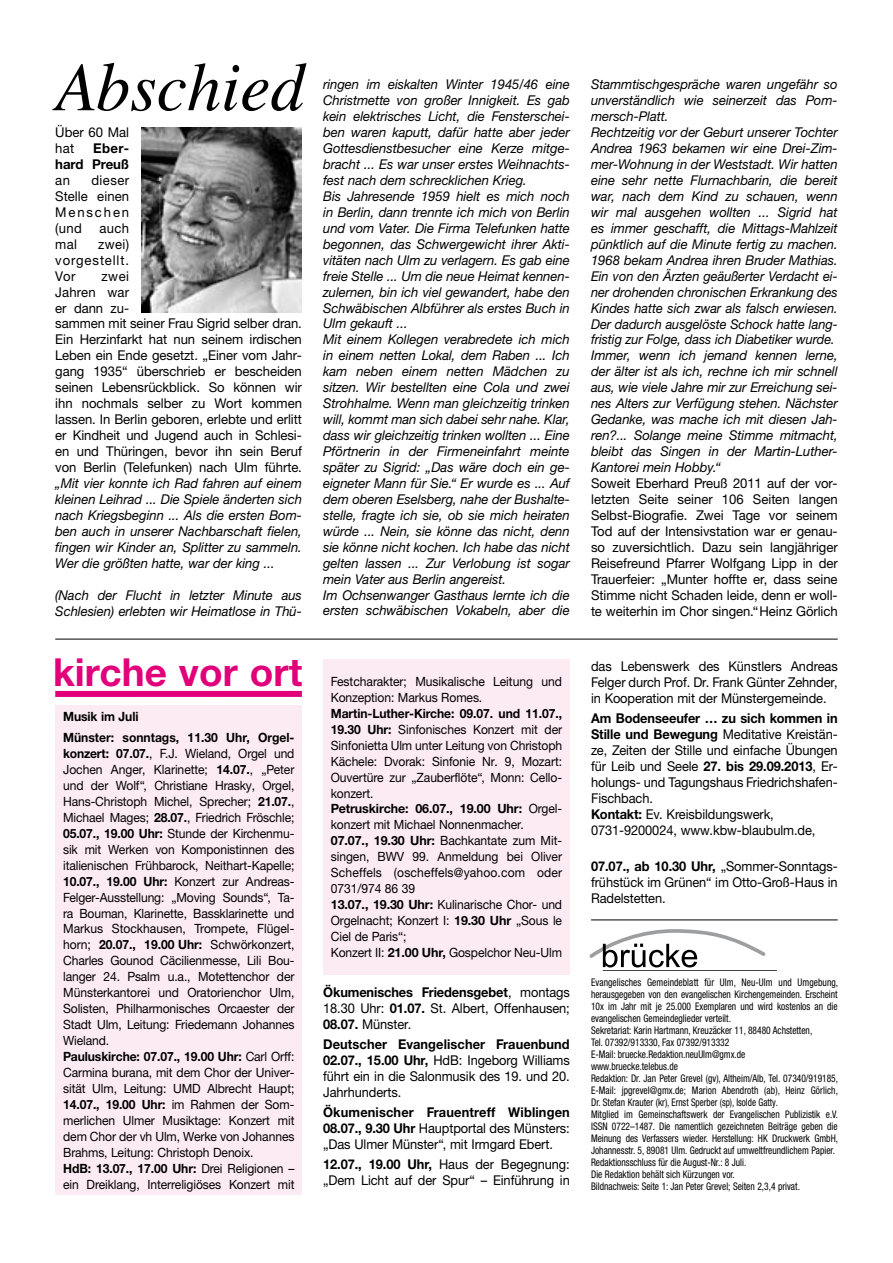
<style>
.page{position:relative;width:893px;height:1263px;background:#fff}
.page>*{position:absolute;margin:0;border:0;box-sizing:border-box;transform-origin:0 0}
.t1{font:italic 69px "Times";color:#000}
.t2{font:700 38.7px "Helvetica Neue LTW1 G";color:#e2007a}
.t3{font:italic 13.5px/15.9px "Helvetica Neue LTW1 G";letter-spacing:-.005em;color:#000}
.t4{font:13.5px/15.9px "Helvetica Neue LTW1 G";letter-spacing:-.005em;color:#000;text-align:justify;scale:.95 1}
.t5{font:13.5px/15.9px "Helvetica Neue LTW1 G";letter-spacing:-.005em;color:#000;text-align:justify}
.t6{font:700 13.5px/15.9px "Helvetica Neue LTW1 G";letter-spacing:-.005em;color:#000;text-align:right}
.t7{font:12.75px/15.9px "Helvetica Neue LTW1 G";letter-spacing:-.005em;color:#000;scale:.95 1}
.t8{font:700 12.75px/21px "Helvetica Neue LTW1 G";color:#000;scale:.95 1}
.t9{font:condensed 10.5px/12px "Helvetica Neue LTW1 G";color:#000;scale:.9 1}
.s1{font-weight:700}
</style>
<div class="page">
<hr style="left:55px;top:639px;width:783px;height:1px;background:#000">
<div style="left:55px;top:705px;width:247px;height:490px;background:#fcebf2"></div>
<div style="left:323px;top:659px;width:247px;height:316px;background:#fcebf2"></div>
<div style="left:55px;top:691px;width:247px;height:6px;background:#e2007a"></div>
<hr style="left:591px;top:919px;width:247px;height:1px;background:#000">
<hr style="left:603px;top:970px;width:174px;height:1px;background:#000">
<svg style="left:589px;top:929px;width:177px;height:38px"></svg>
<img style="left:142px;top:128px;width:160px;height:185px">
<h1 class="t1" style="left:54px;top:27px;width:252px">Abschied</h1>
<p class="t5" style="left:55px;top:124px;width:75px">Über 60 Mal hat</p>
<p class="t6" style="left:55px;top:140px;width:75px">Eber-<br>hard Preuß</p>
<p class="t5" style="left:55px;top:172px;width:16px">an</p>
<p class="t5" style="left:55px;top:172px;width:75px;text-indent:36px">dieser Stelle einen Menschen (und</p>
<p class="t5" style="left:100px;top:220px;width:31px">auch</p>
<p class="t5" style="left:55px;top:236px;width:75px;text-indent:43px">zwei) vorgestellt.<br>Vor</p>
<p class="t5" style="left:55px;top:236px;width:23px">mal</p>
<p class="t5" style="left:55px;top:268px;width:248px;text-align:left;text-indent:46px">zwei<br>Jahren war<br>er dann zu-<br>sammen mit seiner Frau Sigrid selber dran.<br>Ein Herzinfarkt hat nun seinem irdischen<br>Leben ein Ende gesetzt. „Einer vom Jahr&shy;gang 1935“ überschrieb er bescheiden seinen Lebensrückblick. So können wir ihn nochmals selber zu Wort kommen lassen. In Berlin geboren, erlebte und erlitt er Kindheit und Jugend auch in Schlesi&shy;en und Thüringen, bevor ihn sein Beruf von Berlin (Telefunken) nach Ulm führte.</p>
<p class="t3" style="left:55px;top:475px;width:248px;text-align:justify">„Mit vier konnte ich Rad fahren auf einem kleinen Leihrad ... Die Spiele änderten sich nach Kriegsbeginn ... Als die ersten Bom&shy;ben auch in unserer Nachbarschaft fielen, fingen wir Kinder an, Splitter zu sammeln.<br>Wer die größten hatte, war der king ...</p>
<p class="t3" style="left:55px;top:587px;width:248px">(Nach der Flucht in letzter Minute aus<br>Schlesien) erlebten wir Heimatlose in Thü-</p>
<p class="t3" style="left:323px;top:76px;width:248px">ringen im eiskalten Winter 1945/46 eine Christmette von großer Innigkeit. Es gab kein elektrisches Licht, die Fensterschei&shy;ben waren kaputt, dafür hatte aber jeder Gottesdienstbesucher eine Kerze mitge&shy;bracht ... Es war unser erstes Weihnachts&shy;fest nach dem schrecklichen Krieg.<br>Bis Jahresende 1959 hielt es mich noch in Berlin, dann trennte ich mich von Berlin und vom Vater. Die Firma Telefunken hatte begonnen, das Schwergewicht ihrer Akti&shy;vitäten nach Ulm zu verlagern. Es gab eine freie Stelle ... Um die neue Heimat kennen&shy;zulernen, bin ich viel gewandert, habe den Schwäbischen Albführer als erstes Buch in Ulm gekauft ...<br>Mit einem Kollegen verabredete ich mich in einem netten Lokal, dem Raben ... Ich kam neben einem netten Mädchen zu sitzen. Wir bestellten eine Cola und zwei Strohhalme. Wenn man gleichzeitig trinken will, kommt man sich dabei sehr nahe. Klar, dass wir gleichzeitig trinken wollten ... Eine Pförtnerin in der Firmeneinfahrt meinte später zu Sigrid: „Das wäre doch ein ge&shy;eigneter Mann für Sie.“ Er wurde es ... Auf dem oberen Eselsberg, nahe der Bushalte&shy;stelle, fragte ich sie, ob sie mich heiraten würde ... Nein, sie könne das nicht, denn sie könne nicht kochen. Ich habe das nicht gelten lassen ... Zur Verlobung ist sogar mein Vater aus Berlin angereist.<br>Im Ochsenwanger Gasthaus lernte ich die ersten schwäbischen Vokabeln, aber die</p>
<p class="t3" style="left:591px;top:76px;width:248px">Stammtischgespräche waren ungefähr so unverständlich wie seinerzeit das Pom&shy;mersch-Platt.<br>Rechtzeitig vor der Geburt unserer Tochter Andrea 1963 bekamen wir eine Drei-Zim&shy;mer-Wohnung in der Weststadt. Wir hatten eine sehr nette Flurnachbarin, die bereit war, nach dem Kind zu schauen, wenn wir mal ausgehen wollten ... Sigrid hat es immer geschafft, die Mittags-Mahlzeit pünktlich auf die Minute fertig zu machen.<br>1968 bekam Andrea ihren Bruder Mathias.<br>Ein von den Ärzten geäußerter Verdacht ei&shy;ner drohenden chronischen Erkrankung des Kindes hatte sich zwar als falsch erwiesen.<br>Der dadurch ausgelöste Schock hatte lang&shy;fristig zur Folge, dass ich Diabetiker wurde.<br>Immer, wenn ich jemand kennen lerne, der älter ist als ich, rechne ich mir schnell aus, wie viele Jahre mir zur Erreichung sei&shy;nes Alters zur Verfügung stehen. Nächster Gedanke, was mache ich mit diesen Jah&shy;ren?... Solange meine Stimme mitmacht, bleibt das Singen in der Martin-Luther-Kantorei mein Hobby.“</p>
<p class="t5" style="left:591px;top:475px;width:248px">Soweit Eberhard Preuß 2011 auf der vor&shy;letzten Seite seiner 106 Seiten langen Selbst-Biografie. Zwei Tage vor seinem Tod auf der Intensivstation war er genau&shy;so zuversichtlich. Dazu sein langjähriger Reisefreund Pfarrer Wolfgang Lipp in der Trauerfeier: „Munter hoffte er, dass seine Stimme nicht Schaden leide, denn er woll&shy;te weiterhin im Chor singen.“Heinz Görlich</p>
<h2 class="t2" style="left:53px;top:648px;width:251px">kirche vor ort</h2>
<p class="t8" style="left:63px;top:706px;width:245px">Musik im Juli<br>Münster: sonntags, 11.30 Uhr, Orgel-</p>
<p class="t7" style="left:63px;top:745px;width:245px"><span class="s1">konzert: 07.07.</span>, F.J. Wieland, Orgel und Jochen Anger, Klarinette; <span class="s1">14.07.</span>, „Peter und der Wolf“, Christiane Hrasky, Orgel, Hans-Christoph Michel, Sprecher; <span class="s1">21.07.</span>, Michael Mages; <span class="s1">28.07.</span>, Friedrich Fröschle; <span class="s1">05.07., 19.00 Uhr:</span> Stunde der Kirchenmu&shy;sik mit Werken von Komponistinnen des italienischen Frühbarock, Neithart-Kapelle; <span class="s1">10.07., 19.00 Uhr:</span> Konzert zur Andreas-Felger-Ausstellung: „Moving Sounds“, Ta&shy;ra Bouman, Klarinette, Bassklarinette und Markus Stockhausen, Trompete, Flügel&shy;horn; <span class="s1">20.07., 19.00 Uhr:</span> Schwörkonzert, Charles Gounod Cäcilienmesse, Lili Bou&shy;langer 24. Psalm u.a., Motettenchor der Münsterkantorei und Oratorienchor Ulm, Solisten, Philharmonisches Orcaester der Stadt Ulm, Leitung: Friedemann Johannes Wieland.<br><span class="s1">Pauluskirche: 07.07., 19.00 Uhr:</span> Carl Orff:<br>Carmina burana, mit dem Chor der Univer&shy;sität Ulm, Leitung: UMD Albrecht Haupt; <span class="s1">14.07., 19.00 Uhr:</span> im Rahmen der Som&shy;merlichen Ulmer Musiktage: Konzert mit dem Chor der vh Ulm, Werke von Johannes Brahms, Leitung: Christoph Denoix.<br><span class="s1">HdB: 13.07., 17.00 Uhr:</span> Drei Religionen – ein Dreiklang, Interreligiöses Konzert mit</p>
<p class="t7" style="left:331px;top:673px;width:245px">Festcharakter; Musikalische Leitung und<br>Konzeption: Markus Romes.</p>
<p class="t7" style="left:331px;top:705px;width:245px"><span class="s1">Martin-Luther-Kirche: 09.07. und 11.07., 19.30 Uhr:</span> Sinfonisches Konzert mit der Sinfonietta Ulm unter Leitung von Christoph Kächele: Dvorak: Sinfonie Nr. 9, Mozart:<br>Ouvertüre zur „Zauberflöte“, Monn: Cello&shy;konzert.<br><span class="s1">Petruskirche: 06.07., 19.00 Uhr:</span> Orgel&shy;konzert mit Michael Nonnenmacher.<br><span class="s1">07.07., 19.30 Uhr:</span> Bachkantate zum Mit&shy;singen, BWV 99. Anmeldung bei Oliver Scheffels (oscheffels@yahoo.com oder 0731/974 86 39<br><span class="s1">13.07., 19.30 Uhr:</span> Kulinarische Chor- und Orgelnacht; Konzert I: <span class="s1">19.30 Uhr</span> „Sous le Ciel de Paris“;<br>Konzert II: <span class="s1">21.00 Uhr,</span> Gospelchor Neu-Ulm</p>
<p class="t4" style="left:323px;top:984px;width:261px"><span class="s1">Ökumenisches Friedensgebet</span>, montags 18.30 Uhr: <span class="s1">01.07.</span> St. Albert, Offenhausen; <span class="s1">08.07.</span> Münster.</p>
<p class="t4" style="left:323px;top:1036px;width:261px"><span class="s1">Deutscher Evangelischer Frauenbund 02.07., 15.00 Uhr,</span> HdB: Ingeborg Williams führt ein in die Salonmusik des 19. und 20.<br>Jahrhunderts.</p>
<p class="t4" style="left:323px;top:1104px;width:261px"><span class="s1">Ökumenischer Frauentreff Wiblingen 08.07., 9.30 Uhr</span> Hauptportal des Münsters: „Das Ulmer Münster“, mit Irmgard Ebert.</p>
<p class="t4" style="left:323px;top:1156px;width:261px"><span class="s1">12.07., 19.00 Uhr,</span> Haus der Begegnung: „Dem Licht auf der Spur“ – Einführung in</p>
<p class="t4" style="left:591px;top:658px;width:261px">das Lebenswerk des Künstlers Andreas Felger durch Prof. Dr. Frank Günter Zehnder, in Kooperation mit der Münstergemeinde.</p>
<p class="t4" style="left:591px;top:710px;width:261px;text-align:left"><span class="s1">Am Bodenseeufer … zu sich kommen in Stille und Bewegung</span> Meditative Kreistän&shy;ze, Zeiten der Stille und einfache Übungen für Leib und Seele <span class="s1">27. bis 29.09.2013</span>, Er&shy;holungs- und Tagungshaus Friedrichshafen-Fischbach.<br><span class="s1">Kontakt:</span> Ev. Kreisbildungswerk, 0731-9200024, www.kbw-blaubulm.de,</p>
<p class="t4" style="left:591px;top:858px;width:261px"><span class="s1">07.07., ab 10.30 Uhr,</span> „Sommer-Sonntags&shy;frühstück im Grünen“ im Otto-Groß-Haus in Radelstetten.</p>
<p class="t9" style="left:591px;top:977px;width:276px">Evangelisches Gemeindeblatt für Ulm, Neu-Ulm und Umgebung, herausgegeben von den evangelischen Kirchengemeinden. Erscheint 10x im Jahr mit je 25.000 Exemplaren und wird kostenlos an die evangelischen Gemeindeglieder verteilt.<br>Sekretariat: Karin Hartmann, Kreuzäcker 11, 88480 Achstetten,<br>Tel. 07392/913330, Fax 07392/913332<br>E-Mail: bruecke.Redaktion.neuUlm@gmx.de<br>www.bruecke.telebus.de<br>Redaktion: Dr. Jan Peter Grevel (gv), Altheim/Alb, Tel. 07340/919185, E-Mail: jpgrevel@gmx.de; Marion Abendroth (ab), Heinz Görlich, Dr. Stefan Krauter (kr), Ernst Sperber (sp), Isolde Gatty.<br>Mitglied im Gemeinschaftswerk der Evangelischen Publizistik e.V.<br>ISSN 0722–1487. Die namentlich gezeichneten Beiträge geben die Meinung des Verfassers wieder. Herstellung: HK Druckwerk GmbH, Johannesstr. 5, 89081 Ulm. Gedruckt auf umweltfreundlichem Papier.<br>Redaktionsschluss für die August-Nr.: 8 Juli.<br>Die Redaktion behält sich Kürzungen vor.<br>Bildnachweis: Seite 1: Jan Peter Grevel; Seiten 2,3,4 privat.</p>
</div>
